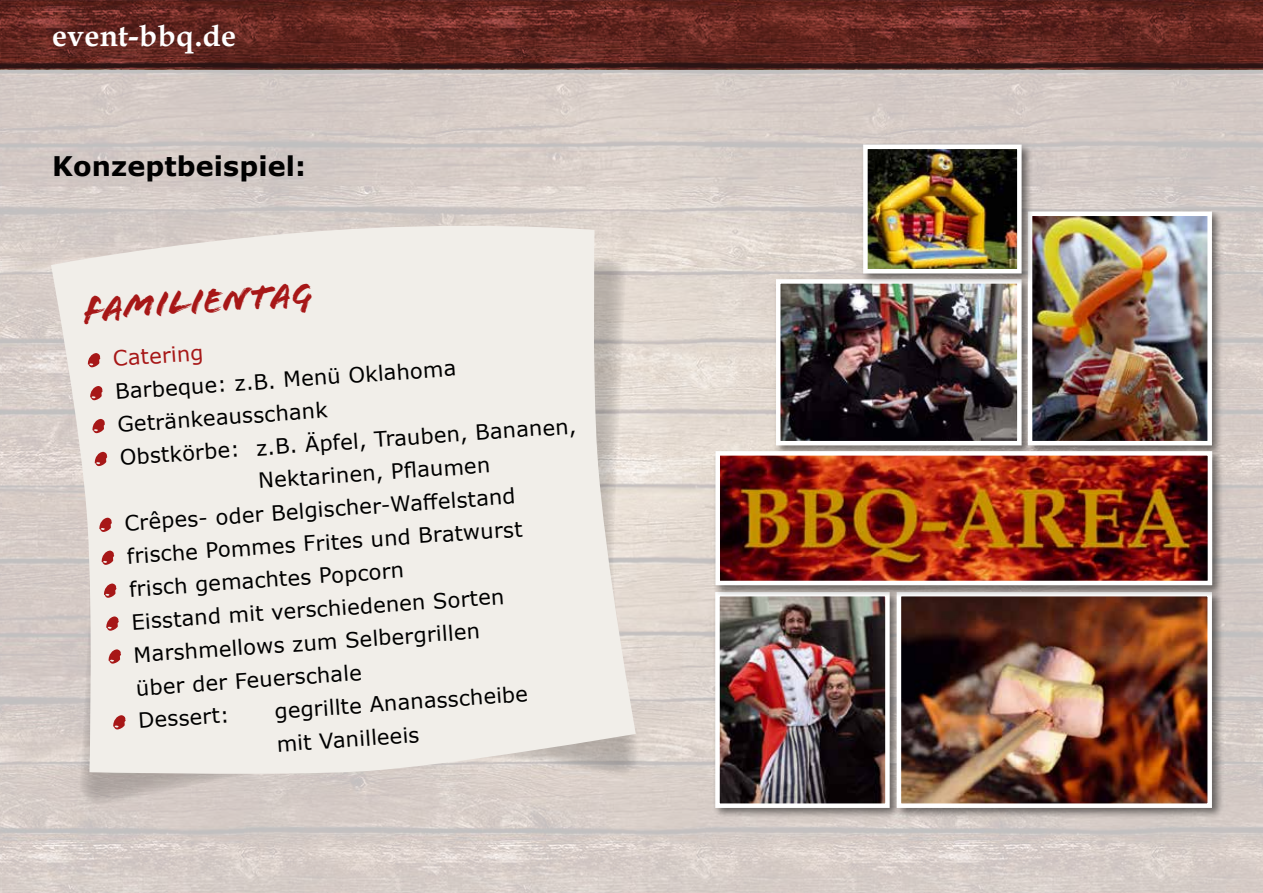
<style>
.page{position:relative;width:1263px;height:893px;background:#fff}
.page>*{position:absolute;margin:0;border:0;box-sizing:border-box;transform-origin:0 0}
.t1{font:36px "Flood Std";color:#a71717}
.t2{font:700 30px "Book Antiqua";letter-spacing:.01em;color:#fff}
.t3{font:700 27px "Verdana";letter-spacing:.005em;color:#000}
.t4{font:21px/33px "Verdana";color:#000}
.t5{font:21px "Verdana";color:#a71717}
</style>
<div class="page">
<img style="left:0;top:69px;width:1263px;height:824px">
<svg style="left:0;top:0;width:1263px;height:69px;background:#612620"></svg>
<div style="left:774px;top:277px;width:259px;height:180px;background:#000;opacity:.5"></div>
<img style="left:781px;top:284px;width:235px;height:156px">
<div style="left:776px;top:279px;width:245px;height:166px;border:4px solid #fff"></div>
<div style="left:1025px;top:209px;width:199px;height:248px;background:#000;opacity:.5"></div>
<img style="left:1033px;top:217px;width:174px;height:223px">
<div style="left:1028px;top:212px;width:184px;height:233px;border:4px solid #fff"></div>
<div style="left:861px;top:142px;width:172px;height:143px;background:#000;opacity:.5"></div>
<img style="left:868px;top:150px;width:148px;height:118px">
<div style="left:863px;top:145px;width:158px;height:128px;border:4px solid #fff"></div>
<div style="left:713px;top:590px;width:188px;height:230px;background:#000;opacity:.5"></div>
<img style="left:720px;top:597px;width:165px;height:206px">
<div style="left:715px;top:592px;width:175px;height:216px;border:4px solid #fff"></div>
<div style="left:894px;top:590px;width:330px;height:230px;background:#000;opacity:.5"></div>
<img style="left:902px;top:597px;width:305px;height:206px">
<div style="left:897px;top:592px;width:315px;height:216px;border:4px solid #fff"></div>
<div style="left:713px;top:449px;width:510px;height:148px;background:#000;opacity:.5"></div>
<img style="left:720px;top:456px;width:487px;height:124px">
<div style="left:715px;top:451px;width:497px;height:134px;border:4px solid #fff"></div>
<svg style="left:77px;top:257px;width:569px;height:553px;background:#d6ccc7"></svg>
<svg style="left:51px;top:219px;width:585px;height:557px;background:#ece8e3"></svg>
<svg style="left:87px;top:353px;width:14px;height:14px"></svg>
<svg style="left:90px;top:386px;width:13px;height:14px"></svg>
<svg style="left:92px;top:419px;width:14px;height:14px"></svg>
<svg style="left:94px;top:452px;width:14px;height:14px"></svg>
<svg style="left:99px;top:518px;width:14px;height:14px"></svg>
<svg style="left:101px;top:550px;width:14px;height:15px"></svg>
<svg style="left:104px;top:583px;width:13px;height:15px"></svg>
<svg style="left:106px;top:616px;width:13px;height:15px"></svg>
<svg style="left:108px;top:649px;width:14px;height:15px"></svg>
<svg style="left:113px;top:715px;width:13px;height:15px"></svg>
<h2 class="t2" style="left:52px;top:15px;width:186px">event-bbq.de</h2>
<p class="t3" style="left:52px;top:147px;width:255px">Konzeptbeispiel:</p>
<h1 class="t1" style="left:83px;top:289px;width:230px;rotate:-4deg">Familientag</h1>
<p class="t5" style="left:112px;top:344px;width:92px;rotate:-4deg">Catering</p>
<p class="t4" style="left:114px;top:375px;width:343px;rotate:-4deg">Barbeque: z.B. Menü Oklahoma</p>
<p class="t4" style="left:117px;top:408px;width:212px;rotate:-4deg">Getränkeausschank</p>
<p class="t4" style="left:119px;top:441px;width:459px;rotate:-4deg">Obstkörbe: z.B. Äpfel, Trauben, Bananen,</p>
<p class="t4" style="left:257px;top:464px;width:234px;rotate:-4deg">Nektarinen, Pfl aumen</p>
<p class="t4" style="left:123px;top:507px;width:393px;rotate:-4deg">Crêpes- oder Belgischer-Waff elstand</p>
<p class="t4" style="left:126px;top:539px;width:398px;rotate:-4deg">frische Pommes Frites und Bratwurst</p>
<p class="t4" style="left:128px;top:572px;width:277px;rotate:-4deg">frisch gemachtes Popcorn</p>
<p class="t4" style="left:130px;top:605px;width:375px;rotate:-4deg">Eisstand mit verschiedenen Sorten</p>
<p class="t4" style="left:133px;top:638px;width:348px;rotate:-4deg">Marshmellows zum Selbergrillen</p>
<p class="t4" style="left:135px;top:671px;width:228px;rotate:-4deg">über der Feuerschale</p>
<p class="t4" style="left:137px;top:704px;width:93px;rotate:-4deg">Dessert:</p>
<p class="t4" style="left:273px;top:695px;width:255px;rotate:-4deg">gegrillte Ananasscheibe mit Vanilleeis</p>
</div>
